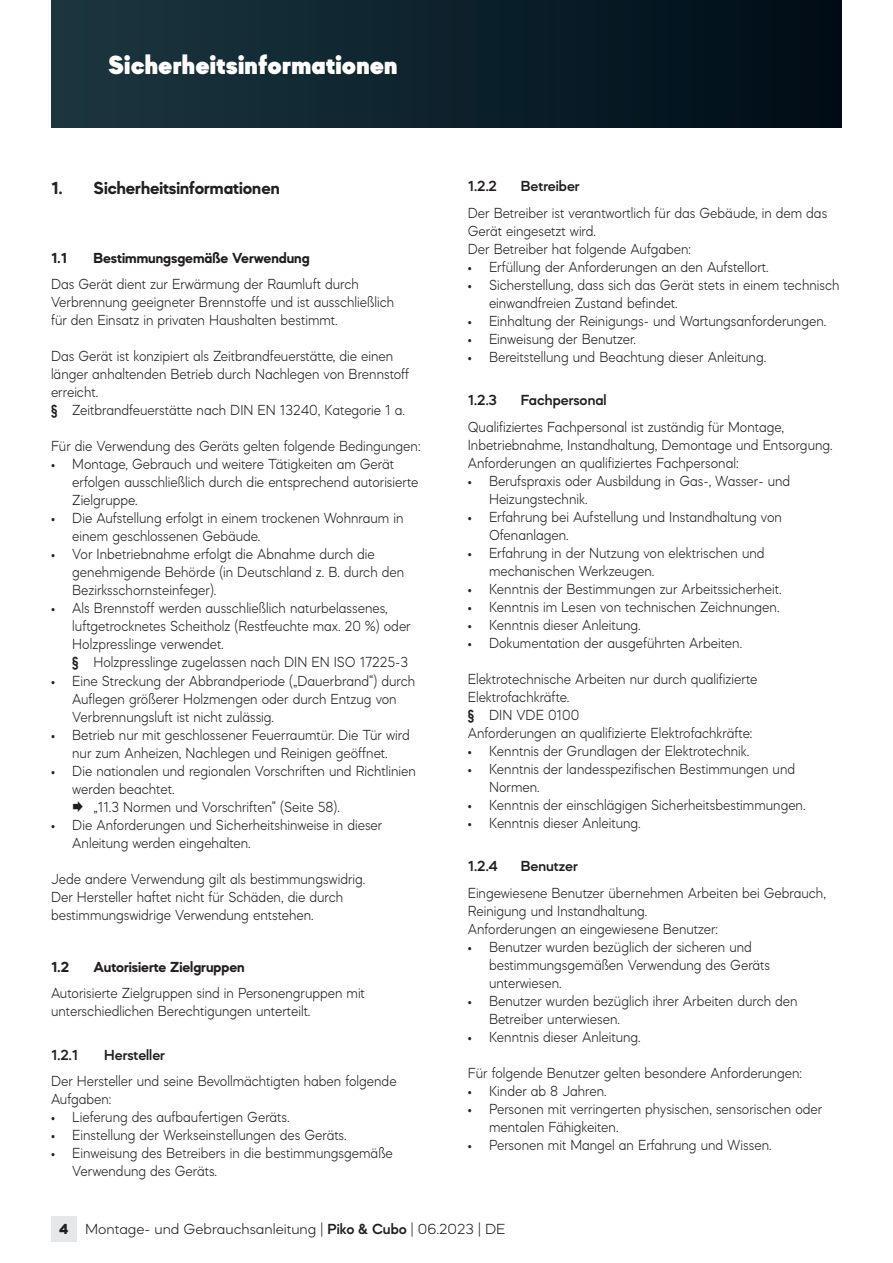
<style>
.page{position:relative;width:893px;height:1263px;background:#fff}
.page>*{position:absolute;margin:0;border:0;box-sizing:border-box;transform-origin:0 0}
.t1{font:900 27px "Mazzard M";letter-spacing:.03em;color:#fff}
.t2{font:700 18px "Mazzard M";color:#231f20}
.t3{font:300 15px/18px "Mazzard M";color:#231f20;scale:.9 1}
.t4{font:600 15px "Mazzard M";color:#231f20}
.t5{font:700 15px "Mazzard M";color:#231f20}
.t6{font:300 15px "Mazzard M";color:#231f20}
.t7{font:800 15px "Mazzard M";color:#231f20}
.s1{font-weight:700}
.s2{font-weight:400}
.s3{font-weight:600}
</style>
<div class="page">
<div style="left:51px;top:1216px;width:26px;height:26px;background:#e6e7e9"></div>
<div style="left:51px;top:0;width:791px;height:128px;background:linear-gradient(to right,#1b3740,#000c17)"></div>
<h1 class="t1" style="left:108px;top:48px;width:290px">Sicherheitsinformationen</h1>
<p class="t2" style="left:51px;top:177px;width:230px">1. Sicherheitsinformationen</p>
<p class="t5" style="left:51px;top:248px;width:18px">1.1</p>
<p class="t5" style="left:94px;top:248px;width:218px">Bestimmungsgemäße Verwendung</p>
<p class="t3" style="left:51px;top:275px;width:383px">Das Gerät dient zur Erwärmung der Raumluft durch<br>Verbrennung geeigneter Brennstoffe und ist ausschließlich für den Einsatz in privaten Haushalten bestimmt.</p>
<p class="t3" style="left:51px;top:347px;width:400px">Das Gerät ist konzipiert als Zeitbrandfeuerstätte, die einen länger anhaltenden Betrieb durch Nachlegen von Brennstoff erreicht.<br><span class="s1">§</span> Zeitbrandfeuerstätte nach DINEN</p>
<p class="t3" style="left:280px;top:401px;width:141px">13240, Kategorie 1 a.</p>
<p class="t3" style="left:51px;top:437px;width:412px">Für die Verwendung des Geräts gelten folgende Bedingungen:</p>
<p class="t3" style="left:72px;top:455px;width:386px;text-indent:-21px"><span class="s2">•</span> Montage, Gebrauch und weitere Tätigkeiten am Gerät erfolgen ausschließlich durch die entsprechend autorisierte<br>Zielgruppe.</p>
<p class="t3" style="left:72px;top:509px;width:369px;text-indent:-21px"><span class="s2">•</span> Die Aufstellung erfolgt in einem trockenen Wohnraum in einem geschlossenen Gebäude.</p>
<p class="t3" style="left:72px;top:545px;width:370px;text-indent:-21px"><span class="s2">•</span> Vor I nbetriebnahme erfolgt die Abnahme durch die genehmigende Behörde (in Deutschland z. B. durch den<br>Bezirksschornsteinfeger).</p>
<p class="t3" style="left:72px;top:599px;width:378px;text-indent:-21px"><span class="s2">•</span> Als Brennstoff werden ausschließlich naturbelassenes, luftgetrocknetes Scheitholz (Restfeuchte max. 20 %) oder Holzpresslinge verwendet.<br><span class="s1">§</span> Holzpresslinge zugelassen nach DINENISO</p>
<p class="t3" style="left:360px;top:653px;width:55px">17225-3</p>
<p class="t3" style="left:72px;top:671px;width:382px;text-indent:-21px"><span class="s2">•</span> Eine Streckung der Abbrandperiode („Dauerbrand“) durch<br>Auflegen größerer Holzmengen oder durch Entzug von<br>Verbrennungsluft ist nicht zulässig.</p>
<p class="t3" style="left:51px;top:725px;width:400px;text-align:center"><span class="s2">•</span> Betrieb nur mit geschlossener Feuerraumtür. Die Tür wird nur zum Anheizen, Nachlegen und Reinigen geöffnet.</p>
<p class="t3" style="left:51px;top:761px;width:407px"><span class="s2">•</span> Die nationalen und regionalen Vorschriften und Richtlinien</p>
<p class="t3" style="left:72px;top:779px;width:115px">werden beachtet.</p>
<p class="t3" style="left:94px;top:797px;width:275px">„11.3 Normen und Vorschriften“ (Seite 58).</p>
<p class="t3" style="left:72px;top:815px;width:346px;text-indent:-21px"><span class="s2">•</span> Die Anforderungen und Sicherheitshinweise in dieser<br>Anleitung werden eingehalten.</p>
<p class="t3" style="left:51px;top:869px;width:351px">Jede andere Verwendung gilt als bestimmungswidrig.<br>Der Hersteller haftet nicht für Schäden, die durch bestimmungswidrige Verwendung entstehen.</p>
<p class="t5" style="left:51px;top:957px;width:20px">1.2</p>
<p class="t5" style="left:94px;top:957px;width:153px">Autorisierte Zielgruppen</p>
<p class="t3" style="left:51px;top:984px;width:350px">Autorisierte Zielgruppen sind in Personengruppen mit unterschiedlichen Berechtigungen unterteilt.</p>
<p class="t4" style="left:51px;top:1045px;width:29px">1.2.1</p>
<p class="t4" style="left:104px;top:1045px;width:62px">Hersteller</p>
<p class="t3" style="left:51px;top:1072px;width:385px">Der Hersteller und seine Bevollmächtigten haben folgende<br>Aufgaben:</p>
<p class="t3" style="left:51px;top:1108px;width:267px"><span class="s2">•</span> Lieferung des aufbaufertigen Geräts.</p>
<p class="t3" style="left:51px;top:1126px;width:330px"><span class="s2">•</span> Einstellung der Werkseinstellungen des Geräts.</p>
<p class="t3" style="left:72px;top:1144px;width:358px;text-indent:-21px"><span class="s2">•</span> Einweisung des Betreibers in die bestimmungsgemäße<br>Verwendung des Geräts.</p>
<p class="t4" style="left:468px;top:177px;width:31px">1.2.2</p>
<p class="t4" style="left:521px;top:177px;width:60px">Betreiber</p>
<p class="t3" style="left:468px;top:204px;width:401px">Der Betreiber ist verantwortlich für das Gebäude, in dem das<br>Gerät eingesetzt wird.<br>Der Betreiber hat folgende Aufgaben:</p>
<p class="t3" style="left:468px;top:258px;width:336px"><span class="s2">•</span> Erfüllung der Anforderungen an den Aufstellort.</p>
<p class="t3" style="left:489px;top:276px;width:391px;text-indent:-21px"><span class="s2">•</span> Sicherstellung, dass sich das Gerät stets in einem technisch einwandfreien Zustand befindet.</p>
<p class="t3" style="left:468px;top:312px;width:400px"><span class="s2">•</span> Einhaltung der Reinigungs- und Wartungsanforderungen.</p>
<p class="t3" style="left:468px;top:330px;width:189px"><span class="s2">•</span> Einweisung der Benutzer.</p>
<p class="t3" style="left:468px;top:348px;width:333px"><span class="s2">•</span> Bereitstellung und Beachtung dieser Anleitung.</p>
<p class="t4" style="left:468px;top:391px;width:31px">1.2.3</p>
<p class="t4" style="left:521px;top:391px;width:87px">Fachpersonal</p>
<p class="t3" style="left:468px;top:418px;width:407px">Qualifiziertes Fachpersonal ist zuständig für Montage,<br>I nbetriebnahme, I nstandhaltung, Demontage und Entsorgung.<br>Anforderungen an qualifiziertes Fachpersonal:</p>
<p class="t3" style="left:489px;top:472px;width:336px;text-indent:-21px"><span class="s2">•</span> Berufspraxis oder Ausbildung in Gas-, Wasser- und<br>Heizungstechnik.</p>
<p class="t3" style="left:489px;top:508px;width:327px;text-indent:-21px"><span class="s2">•</span> Erfahrung bei Aufstellung und I nstandhaltung von<br>Ofenanlagen.</p>
<p class="t3" style="left:489px;top:544px;width:308px;text-indent:-21px"><span class="s2">•</span> Erfahrung in der N utzung von elektrischen und mechanischen Werkzeugen.</p>
<p class="t3" style="left:468px;top:580px;width:350px"><span class="s2">•</span> Kenntnis der Bestimmungen zur Arbeitssicherheit.</p>
<p class="t3" style="left:468px;top:598px;width:348px"><span class="s2">•</span> Kenntnis im Lesen von technischen Zeichnungen.</p>
<p class="t3" style="left:468px;top:616px;width:194px"><span class="s2">•</span> Kenntnis dieser Anleitung.</p>
<p class="t3" style="left:468px;top:634px;width:306px"><span class="s2">•</span> Dokumentation der ausgeführten Arbeiten.</p>
<p class="t3" style="left:468px;top:670px;width:323px">Elektrotechnische Arbeiten nur durch qualifizierte<br>Elektrofachkräfte.<br><span class="s1">§</span> DIN</p>
<p class="t3" style="left:468px;top:706px;width:318px;text-indent:49px">VDE 0100<br>Anforderungen an qualifizierte Elektrofachkräfte:</p>
<p class="t3" style="left:468px;top:742px;width:314px"><span class="s2">•</span> Kenntnis der Grundlagen der Elektrotechnik.</p>
<p class="t3" style="left:489px;top:760px;width:342px;text-indent:-21px"><span class="s2">•</span> Kenntnis der landesspezifischen Bestimmungen und<br>Normen.</p>
<p class="t3" style="left:468px;top:796px;width:377px"><span class="s2">•</span> Kenntnis der einschlägigen Sicherheitsbestimmungen.</p>
<p class="t3" style="left:468px;top:814px;width:194px"><span class="s2">•</span> Kenntnis dieser Anleitung.</p>
<p class="t4" style="left:468px;top:857px;width:32px">1.2.4</p>
<p class="t4" style="left:521px;top:857px;width:58px">Benutzer</p>
<p class="t3" style="left:468px;top:884px;width:399px">Eingewiesene Benutzer übernehmen Arbeiten bei Gebrauch,<br>Reinigung und I nstandhaltung.<br>Anforderungen an eingewiesene Benutzer:</p>
<p class="t3" style="left:489px;top:938px;width:314px;text-indent:-21px"><span class="s2">•</span> Benutzer wurden bezüglich der sicheren und bestimmungsgemäßen Verwendung des Geräts unterwiesen.</p>
<p class="t3" style="left:489px;top:992px;width:344px;text-indent:-21px"><span class="s2">•</span> Benutzer wurden bezüglich ihrer Arbeiten durch den<br>Betreiber unterwiesen.</p>
<p class="t3" style="left:468px;top:1028px;width:194px"><span class="s2">•</span> Kenntnis dieser Anleitung.</p>
<p class="t3" style="left:468px;top:1064px;width:373px">Für folgende Benutzer gelten besondere Anforderungen:</p>
<p class="t3" style="left:468px;top:1082px;width:156px"><span class="s2">•</span> Kinder ab 8 Jahren.</p>
<p class="t3" style="left:489px;top:1100px;width:372px;text-indent:-21px"><span class="s2">•</span> Personen mit verringerten physischen, sensorischen oder mentalen Fähigkeiten.</p>
<p class="t3" style="left:468px;top:1136px;width:339px"><span class="s2">•</span> Personen mit Mangel an Erfahrung und Wissen.</p>
<p class="t7" style="left:59px;top:1219px;width:11px">4</p>
<p class="t6" style="left:85px;top:1220px;width:411px">Montage- und Gebrauchsanleitung | <span class="s3">Piko &amp; Cubo</span> | 06.2023 | DE</p>
</div>
